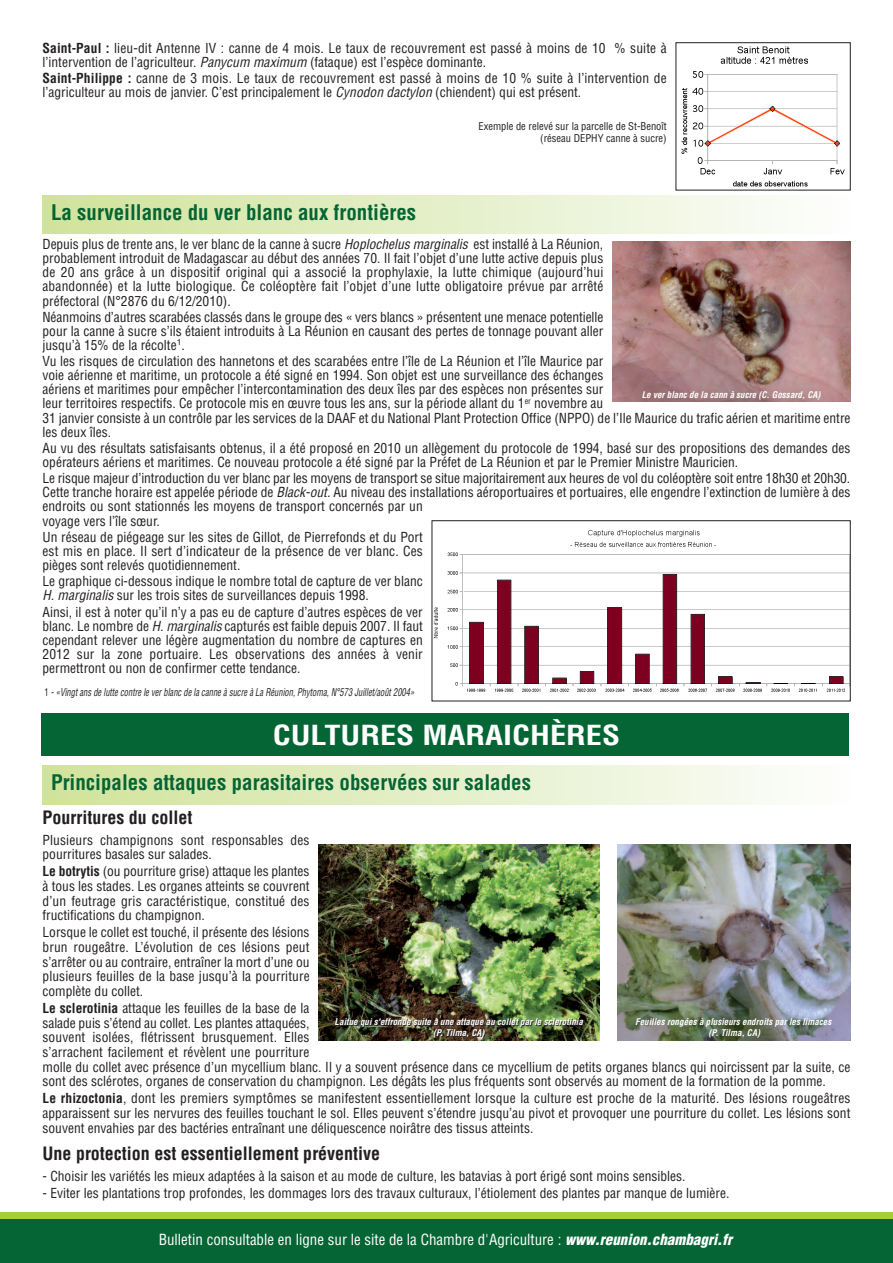
<style>
.page{position:relative;width:893px;height:1263px;background:#fff}
.page>*{position:absolute;margin:0;border:0;box-sizing:border-box;transform-origin:0 0}
.t1{font:700 condensed 27px "Helvetica";color:#fff;scale:1.2 1}
.t2{font:700 condensed 21px "Helvetica";color:#056534}
.t3{font:700 condensed 18px "Helvetica";color:#231f20}
.t4{font:condensed 15px "Helvetica";color:#fff}
.t5{font:condensed 13.5px/14.1px "Helvetica";color:#231f20}
.t6{font:italic condensed 10.5px "Helvetica";letter-spacing:.005em;color:#231f20;scale:.8 1}
.t7{font:condensed 10.5px/12.6px "Helvetica";color:#231f20;text-align:right}
.t8{font:italic 700 condensed 9px/10.8px "Helvetica";letter-spacing:.005em;color:#fff;text-align:center}
.s1{font-weight:700}
.s2{font-style:italic}
.s3{font-style:normal}
.s4{font-family:"Cambria";font-stretch:normal}
.s5{font-weight:900;font-style:italic}
</style>
<div class="page">
<div style="left:41px;top:713px;width:808px;height:43px;background:#056534"></div>
<div style="left:43px;top:196px;width:807px;height:38px;background:linear-gradient(to right,#d0e29a,#fcfefc)"></div>
<div style="left:43px;top:766px;width:807px;height:38px;background:linear-gradient(to right,#d0e29a,#fcfefc)"></div>
<div style="left:0;top:1218px;width:893px;height:45px;background:#056534"></div>
<div style="left:0;top:1212px;width:893px;height:6px;background:#a6ce39"></div>
<svg style="left:721px;top:46px;width:87px;height:18px"></svg>
<svg style="left:733px;top:181px;width:75px;height:5px"></svg>
<svg style="left:681px;top:71px;width:164px;height:103px"></svg>
<img style="left:612px;top:242px;width:238px;height:160px">
<svg style="left:447px;top:528px;width:404px;height:166px"></svg>
<svg style="left:434px;top:607px;width:4px;height:32px"></svg>
<div style="left:432px;top:520px;width:418px;height:181px;border:1px solid #231f20"></div>
<img style="left:319px;top:845px;width:280px;height:195px">
<img style="left:617px;top:844px;width:233px;height:196px">
<p class="t5" style="left:43px;top:41px;width:626px"><span class="s1">Saint-Paul :</span> lieu-dit Antenne IV : canne de 4 mois. Le taux de recouvrement est passé à moins de 10 % suite à l’intervention de l’agriculteur. <span class="s2">Panycum maximum</span> (fataque) est l’espèce dominante.</p>
<p class="t5" style="left:43px;top:71px;width:626px"><span class="s1">Saint-Philippe :</span> canne de 3 mois. Le taux de recouvrement est passé à moins de 10 % suite à l’intervention de l’agriculteur au mois de janvier. C’est principalement le <span class="s2">Cynodon dactylon</span> (chiendent) qui est présent.</p>
<p class="t7" style="left:478px;top:120px;width:190px">Exemple de relevé sur la parcelle de St-Benoît (réseau DEPHY canne à sucre)</p>
<h2 class="t2" style="left:51px;top:201px;width:367px">La surveillance du ver blanc aux frontières</h2>
<p class="t5" style="left:43px;top:237px;width:562px;text-align:justify">Depuis plus de trente ans, le ver blanc de la canne à sucre <span class="s2">Hoplochelus marginalis</span> est installé à La Réunion, probablement introduit de Madagascar au début des années 70. Il fait l’objet d’une lutte active depuis plus de 20 ans grâce à un dispositif original qui a associé la prophylaxie, la lutte chimique (aujourd’hui abandonnée) et la lutte biologique. Ce coléoptère fait l’objet d’une lutte obligatoire prévue par arrêté préfectoral (N°2876 du 6/12/2010).</p>
<p class="t5" style="left:43px;top:310px;width:562px;text-align:justify">Néanmoins d’autres scarabées classés dans le groupe des « vers blancs » présentent une menace potentielle pour la canne à sucre s’ils étaient introduits à La Réunion en causant des pertes de tonnage pouvant aller jusqu’à 15% de la récolte<sup>1</sup>.</p>
<p class="t5" style="left:43px;top:354px;width:809px">Vu les risques de circulation des hannetons et des scarabées entre l’île de La Réunion et l’île Maurice par<br>voie aérienne et maritime, un protocole a été signé en 1994. Son objet est une surveillance des échanges<br>aériens et maritimes pour empêcher l’intercontamination des deux îles par des espèces non présentes sur<br>leur territoires respectifs. Ce protocole mis en œuvre tous les ans, sur la période allant du 1<sup>er</sup> novembre au<br>31 janvier consiste à un contrôle par les services de la DAAF et du National Plant Protection Office (NPPO) de l’Ile Maurice du trafic aérien et maritime entre les deux îles.</p>
<p class="t5" style="left:43px;top:441px;width:809px">Au vu des résultats satisfaisants obtenus, il a été proposé en 2010 un allègement du protocole de 1994, basé sur des propositions des demandes des opérateurs aériens et maritimes. Ce nouveau protocole a été signé par la Préfet de La Réunion et par le Premier Ministre Mauricien.</p>
<p class="t5" style="left:43px;top:471px;width:809px">Le risque majeur d’introduction du ver blanc par les moyens de transport se situe majoritairement aux heures de vol du coléoptère soit entre 18h30 et 20h30.<br>Cette tranche horaire est appelée période de <span class="s2">Black-out.</span> Au niveau des installations aéroportuaires et portuaires, elle engendre l’extinction de lumière à des endroits ou sont stationnés les moyens de transport concernés par un<br>voyage vers l’île sœur.</p>
<p class="t5" style="left:43px;top:530px;width:382px;text-align:justify">Un réseau de piégeage sur les sites de Gillot, de Pierrefonds et du Port est mis en place. Il sert d’indicateur de la présence de ver blanc. Ces pièges sont relevés quotidiennement.</p>
<p class="t5" style="left:43px;top:574px;width:382px">Le graphique ci-dessous indique le nombre total de capture de ver blanc<br><span class="s2">H. marginalis</span> sur les trois sites de surveillances depuis 1998.</p>
<p class="t5" style="left:43px;top:605px;width:382px;text-align:justify">Ainsi, il est à noter qu’il n’y a pas eu de capture d’autres espèces de ver blanc. Le nombre de <span class="s2">H. marginalis</span> capturés est faible depuis 2007. Il faut cependant relever une légère augmentation du nombre de captures en 2012 sur la zone portuaire. Les observations des années à venir permettront ou non de confirmer cette tendance.</p>
<p class="t6" style="left:45px;top:686px;width:463px"><span class="s3">1</span> - «Vingt ans de lutte contre le ver blanc de la canne à sucre à La Réunion, Phytoma, N°573 Juillet/août 2004»</p>
<h1 class="t1" style="left:273px;top:720px;width:291px">CULTURES MARAICHÈRES</h1>
<h2 class="t2" style="left:51px;top:771px;width:482px">Principales attaques parasitaires observées sur salades</h2>
<h3 class="t3" style="left:43px;top:807px;width:151px">Pourritures du collet</h3>
<p class="t5" style="left:43px;top:833px;width:268px;line-height:14.7px">Plusieurs champignons sont responsables des pourritures basales sur salades.</p>
<p class="t5" style="left:43px;top:864px;width:269px;line-height:14.7px;text-align:justify"><span class="s1">Le botrytis</span> (ou pourriture grise) attaque les plantes à tous les stades. Les organes atteints se couvrent d’un feutrage gris caractéristique, constitué des fructifications du champignon.</p>
<p class="t5" style="left:43px;top:925px;width:269px;line-height:14.7px;text-align:justify">Lorsque le collet est touché, il présente des lésions brun rougeâtre. L’évolution de ces lésions peut s’arrêter ou au contraire, entraîner la mort d’une ou plusieurs feuilles de la base jusqu’à la pourriture complète du collet.</p>
<p class="t5" style="left:43px;top:1001px;width:809px;line-height:14.7px"><span class="s1">Le sclerotinia</span> attaque les feuilles de la base de la<br>salade puis s’étend au collet. Les plantes attaquées,<br>souvent isolées, flétrissent brusquement. Elles<br>s’arrachent facilement et révèlent une pourriture<br>molle du collet avec présence d’un mycellium blanc. Il y a souvent présence dans ce mycellium de petits organes blancs qui noircissent par la suite, ce sont des sclérotes, organes de conservation du champignon. Les dégâts les plus fréquents sont observés au moment de la formation de la pomme.</p>
<p class="t5" style="left:43px;top:1091px;width:809px;line-height:14.7px;text-align:justify"><span class="s1">Le rhizoctonia</span>, dont les premiers symptômes se manifestent essentiellement lorsque la culture est proche de la maturité. Des lésions rougeâtres apparaissent sur les nervures des feuilles touchant le sol. Elles peuvent s’étendre jusqu’au pivot et provoquer une pourriture du collet. Les lésions sont souvent envahies par des bactéries entraînant une déliquescence noirâtre des tissus atteints.</p>
<h3 class="t3" style="left:43px;top:1143px;width:339px">Une protection est essentiellement préventive</h3>
<p class="t5" style="left:43px;top:1169px;width:644px">- Choisir les variétés les mieux adaptées à la saison et au mode de culture, les batavias à port érigé sont moins sensibles.</p>
<p class="t5" style="left:43px;top:1186px;width:688px">- Eviter les plantations trop profondes, les dommages lors des travaux culturaux, l’étiolement des plantes par manque de lumière.</p>
<p class="t8" style="left:642px;top:389px;width:180px">Le ver blanc de la cann à sucre (C. Gossard, CA)</p>
<p class="t8" style="left:635px;top:1017px;width:198px">Feuilles rongées à plusieurs endroits par les limaces (P. Tilma, CA)</p>
<p class="t8" style="left:335px;top:1017px;width:250px">Laitue qui s'effronde suite à<span class="s4">̈</span>une attaque au collet par le sclerotinia (P. Tilma, CA)</p>
<p class="t4" style="left:159px;top:1231px;width:575px">Bulletin consultable en ligne sur le site de la Chambre d'Agriculture : <span class="s5">www.reunion.chambagri.fr</span></p>
</div>
